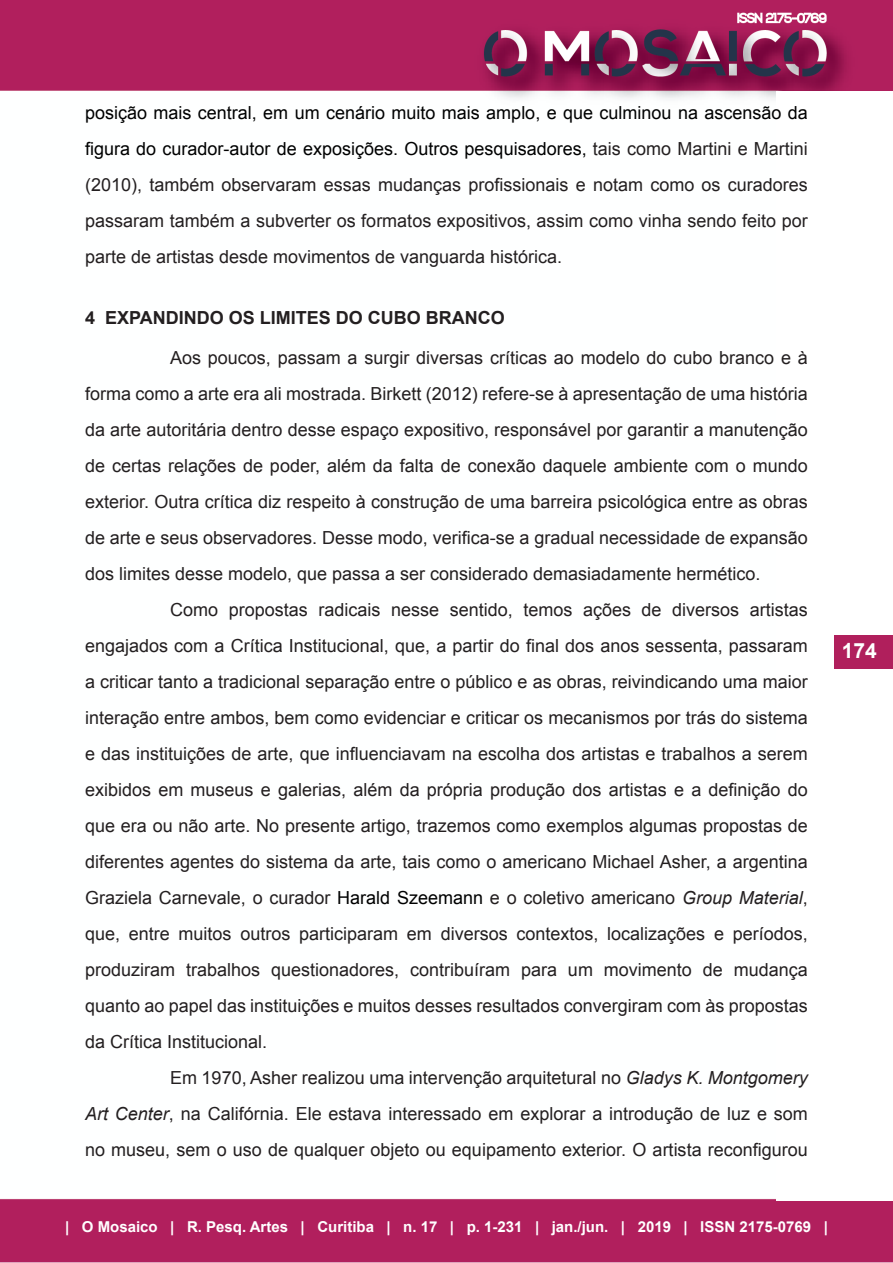
<style>
.page{position:relative;width:893px;height:1263px;background:#fff}
.page>*{position:absolute;margin:0;border:0;box-sizing:border-box;transform-origin:0 0}
.t1{font:700 21px "Arial";color:#fff}
.Corpo{font:18px/36px "Arial";color:#231f20;text-align:justify}
.Título_1_-_SUMARIO{font:700 18px "Arial";color:#231f20}
.t2{font:700 15px "Arial";color:#fff}
.s1{color:#000}
.s2{font-style:italic}
</style>
<div class="page">
<img style="left:0;top:0;width:893px;height:1263px">
<div style="left:777px;top:92px;width:116px;height:1109px;background:#fff"></div>
<div style="left:834px;top:635px;width:59px;height:33px;background:#b01f5c"></div>
<p class="Corpo" style="left:85px;top:95px;width:724px"><span class="s1">posição mais central, em um cenário muito mais amplo, e que culminou na ascensão da figura do curador-autor de exposições. Outros pesquisadores,</span> tais como Martini e Martini (2010), também observaram essas mudanças profissionais e notam como os curadores passaram também a subverter os formatos expositivos, assim como vinha sendo feito por parte de artistas desde movimentos de vanguarda histórica.</p>
<p class="Título_1_-_SUMARIO" style="left:85px;top:306px;width:421px">4 EXPANDINDO OS LIMITES DO CUBO BRANCO</p>
<p class="Corpo" style="left:85px;top:340px;width:724px;text-indent:85px">Aos poucos, passam a surgir diversas críticas ao modelo do cubo branco e à forma como a arte era ali mostrada. Birkett (2012) refere-se à apresentação de uma história da arte autoritária dentro desse espaço expositivo, responsável por garantir a manutenção de certas relações de poder, além da falta de conexão daquele ambiente com o mundo exterior. Outra crítica diz respeito à construção de uma barreira psicológica entre as obras de arte e seus observadores. Desse modo, verifica-se a gradual necessidade de expansão dos limites desse modelo, que passa a ser considerado demasiadamente hermético.</p>
<p class="Corpo" style="left:85px;top:592px;width:724px;text-indent:85px">Como propostas radicais nesse sentido, temos ações de diversos artistas engajados com a Crítica Institucional, que, a partir do final dos anos sessenta, passaram a criticar tanto a tradicional separação entre o público e as obras, reivindicando uma maior interação entre ambos, bem como evidenciar e criticar os mecanismos por trás do sistema e das instituições de arte, que influenciavam na escolha dos artistas e trabalhos a serem exibidos em museus e galerias, além da própria produção dos artistas e a definição do que era ou não arte. No presente artigo, trazemos como exemplos algumas propostas de diferentes agentes do sistema da arte, tais como o americano Michael Asher, a argentina Graziela Carnevale, o curador <span class="s1">Harald Szeemann</span> e o coletivo americano <span class="s2">Group Material</span>, que, entre muitos outros participaram em diversos contextos, localizações e períodos, produziram trabalhos questionadores, contribuíram para um movimento de mudança quanto ao papel das instituições e muitos desses resultados convergiram com às propostas da Crítica Institucional.</p>
<p class="Corpo" style="left:85px;top:1060px;width:724px;text-indent:85px">Em 1970, Asher realizou uma intervenção arquitetural no <span class="s2">Gladys K. Montgomery Art Center</span>, na Califórnia. Ele estava interessado em explorar a introdução de luz e som no museu, sem o uso de qualquer objeto ou equipamento exterior. O artista reconfigurou</p>
<p class="t1" style="left:842px;top:636px;width:37px">174</p>
<p class="t2" style="left:65px;top:1217px;width:764px">| O Mosaico | R. Pesq. Artes | Curitiba | n. 17 | p. 1-231 | jan./jun. | 2019 | ISSN 2175-0769 |</p>
</div>
